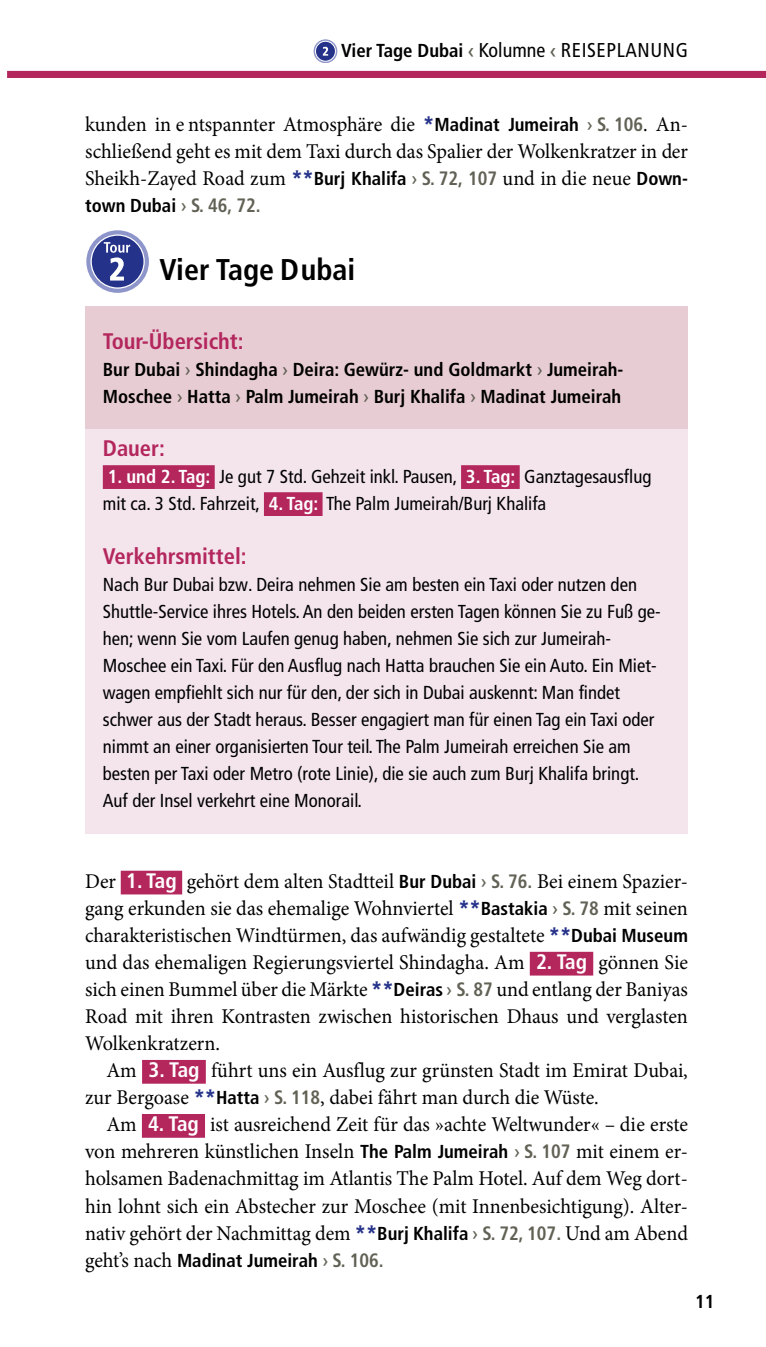
<style>
.page{position:relative;width:766px;height:1347px;background:#fff}
.page>*{position:absolute;margin:0;border:0;box-sizing:border-box;transform-origin:0 0}
.t1{font:700 condensed 30px "Frutiger LT Pro";color:#000}
.t2{font:700 condensed 22.5px "Frutiger LT Pro";color:#b3275d}
.t3{font:21px/27px "Minion Pro";color:#000;text-align:justify;scale:.96 1}
.t4{font:condensed 20px "Frutiger LT Pro";letter-spacing:.03em;color:#000}
.t5{font:condensed 18.75px/27px "Frutiger LT Pro";color:#000}
.t6{font:700 condensed 18.75px/26.8px "Frutiger LT Pro";color:#000}
.s1{font-weight:700;font-size:18.75px}
.s2{font-stretch:normal;font-size:21.25px;color:#626155}
.s3{font-family:"Frutiger LT Pro";font-weight:700;color:#25328a}
.s4{font-family:"Frutiger LT Pro";font-weight:700;font-stretch:condensed;font-size:18.75px}
.s5{font-family:"Frutiger LT Pro";font-size:18.75px;color:#626155}
.s6{font-family:"Frutiger LT Pro";font-weight:700;font-stretch:condensed;font-size:19.5px;color:#626155}
.s7{font-weight:400;font-stretch:normal;color:#626155}
.s8{font-size:19.5px;color:#626155}
.s9{font-weight:700;color:#fff}
.s10{font-family:"Frutiger LT Pro";font-weight:700;font-stretch:condensed;color:#fff}
.s11{font-family:"Minion Pro";font-weight:400;font-stretch:normal;font-size:21px}
</style>
<div class="page">
<div style="left:7px;top:71px;width:758px;height:7px;background:#b3275d"></div>
<svg style="left:314px;top:40px;width:23px;height:23px"></svg>
<div style="left:314px;top:40px;width:23px;height:23px;border:1px solid #8e95ca;border-radius:50%"></div>
<div style="left:315px;top:41px;width:20px;height:20px;background:#25328a;border-radius:50%"></div>
<div style="left:315px;top:41px;width:20px;height:20px;border:1px solid #fff;border-radius:50%"></div>
<svg style="left:323px;top:47px;width:5px;height:9px"></svg>
<div style="left:121px;top:870px;width:61px;height:24px;background:#b3275d"></div>
<div style="left:529px;top:951px;width:64px;height:24px;background:#b3275d"></div>
<div style="left:142px;top:1060px;width:64px;height:23px;background:#b3275d"></div>
<div style="left:142px;top:1114px;width:63px;height:23px;background:#b3275d"></div>
<svg style="left:88px;top:231px;width:60px;height:60px"></svg>
<div style="left:86px;top:230px;width:63px;height:63px;border:2px solid #8e95ca;border-radius:50%"></div>
<div style="left:91px;top:235px;width:53px;height:53px;background:#25328a;border-radius:50%"></div>
<div style="left:90px;top:234px;width:55px;height:55px;border:1px solid #fff;border-radius:50%"></div>
<svg style="left:104px;top:242px;width:26px;height:38px"></svg>
<div style="left:85px;top:306px;width:602px;height:528px;background:#f4e5ed"></div>
<div style="left:103px;top:465px;width:112px;height:24px;background:#b3275d"></div>
<div style="left:461px;top:465px;width:58px;height:24px;background:#b3275d"></div>
<div style="left:264px;top:492px;width:58px;height:24px;background:#b3275d"></div>
<div style="left:85px;top:306px;width:602px;height:122px;background:#e8ccd3"></div>
<p class="t4" style="left:341px;top:38px;width:348px"><span class="s1">Vier Tage Dubai</span> <span class="s2">‹</span> Kolumne <span class="s2">‹</span> REISEPLANUNG</p>
<p class="t3" style="left:85px;top:111px;width:629px">kunden in e ntspannter Atmosphäre die <span class="s3">*</span><span class="s4">Madinat Jumeirah</span> <span class="s5">›</span> <span class="s6">s. 106</span>. An&shy;schließend geht es mit dem Taxi durch das Spalier der Wolkenkratzer in der Sheikh-Zayed Road zum <span class="s3">**</span><span class="s4">burj Khalifa</span> <span class="s5">›</span> <span class="s6">s. 72, 107</span> und in die neue <span class="s4">Down-</span></p>
<p class="t6" style="left:85px;top:192px;width:177px">town Dubai <span class="s7">›</span> <span class="s8">s. 46, 72.</span></p>
<h1 class="t1" style="left:159px;top:252px;width:197px">Vier Tage Dubai</h1>
<p class="t2" style="left:103px;top:328px;width:142px">Tour-Übersicht:</p>
<p class="t6" style="left:103px;top:356px;width:522px">bur Dubai <span class="s7">›</span> shindagha <span class="s7">›</span> Deira: gewürz- und goldmarkt <span class="s7">›</span> Jumeirah-<br>Moschee <span class="s7">›</span> Hatta <span class="s7">›</span> palm Jumeirah <span class="s7">›</span> burj Khalifa <span class="s7">›</span> Madinat Jumeirah</p>
<p class="t2" style="left:103px;top:434px;width:64px">Dauer:</p>
<p class="t5" style="left:103px;top:463px;width:550px"><span class="s9">1. und 2. Tag:</span> Je gut 7 Std. Gehzeit inkl. Pausen, <span class="s9">3. Tag:</span> Ganz tagesausflug mit ca. 3 Std. Fahrzeit, <span class="s9">4. Tag:</span> The Palm Jumeirah/Burj Khalifa</p>
<p class="t2" style="left:103px;top:542px;width:145px">Verkehrsmittel:</p>
<p class="t5" style="left:103px;top:571px;width:559px">Nach Bur Dubai bzw. Deira nehmen Sie am besten ein Taxi oder nutzen den Shuttle-Service ihres Hotels. An den beiden ersten Tagen können Sie zu Fuß ge&shy;hen; wenn Sie vom Laufen genug haben, nehmen Sie sich zur Jumeirah-Moschee ein Taxi. Für den Ausflug nach Hatta brauchen Sie ein Auto. Ein Miet&shy;wagen empfiehlt sich nur für den, der sich in Dubai auskennt: Man findet schwer aus der Stadt heraus. Besser engagiert man für einen Tag ein Taxi oder nimmt an einer organisierten Tour teil. The Palm Jumeirah erreichen Sie am besten per Taxi oder Metro (rote Linie), die sie auch zum Burj Khalifa bringt.<br>Auf der Insel verkehrt eine Monorail.</p>
<p class="t3" style="left:85px;top:868px;width:629px">Der <span class="s10">1. Tag</span> gehört dem alten Stadtteil <span class="s4">bur Dubai</span> <span class="s5">›</span> <span class="s6">s. 76.</span> Bei einem Spazier&shy;gang erkunden sie das ehemalige Wohnviertel <span class="s3">**</span><span class="s4">bastakia</span> <span class="s5">›</span> <span class="s6">s. 78</span> mit seinen charakteristischen Windtürmen, das aufwändig gestaltete <span class="s3">**</span><span class="s4">Dubai Museum </span>und das ehemaligen Regierungsviertel Shindagha. Am <span class="s10">2. Tag</span> gönnen Sie sich einen Bummel über die Märkte <span class="s3">**</span><span class="s4">Deiras</span> <span class="s5">›</span> <span class="s6">s. 87</span> und entlang der Baniyas Road mit ihren Kontrasten zwischen historischen Dhaus und verglasten Wolkenkratzern.</p>
<p class="t3" style="left:85px;top:1057px;width:629px;text-indent:21px">Am <span class="s10">3. Tag</span> führt uns ein Ausflug zur grünsten Stadt im Emirat Dubai, zur Bergoase <span class="s3">**</span><span class="s4">Hatta</span> <span class="s5">›</span> <span class="s6">s. 118</span>, dabei fährt man durch die Wüste.</p>
<p class="t3" style="left:85px;top:1111px;width:629px;text-indent:21px">Am <span class="s10">4. Tag</span> ist ausreichend Zeit für das »achte Weltwunder« – die erste von mehreren künstlichen Inseln <span class="s4">The palm Jumeirah</span> <span class="s5">›</span> <span class="s6">s. 107</span> mit einem er&shy;holsamen Badenachmittag im Atlantis The Palm Hotel. Auf dem Weg dort&shy;hin lohnt sich ein Abstecher zur Moschee (mit Innenbesichtigung). Alter&shy;nativ gehört der Nachmittag dem <span class="s3">**</span><span class="s4">burj Khalifa</span> <span class="s5">›</span> <span class="s6">s. 72, 107.</span> Und am Abend</p>
<p class="t6" style="left:85px;top:1246px;width:300px"><span class="s11">geht’s nach</span> Madinat Jumeirah <span class="s7">›</span> <span class="s8">s. 106.</span></p>
<p class="t6" style="left:694px;top:1287px;width:21px">11</p>
</div>
